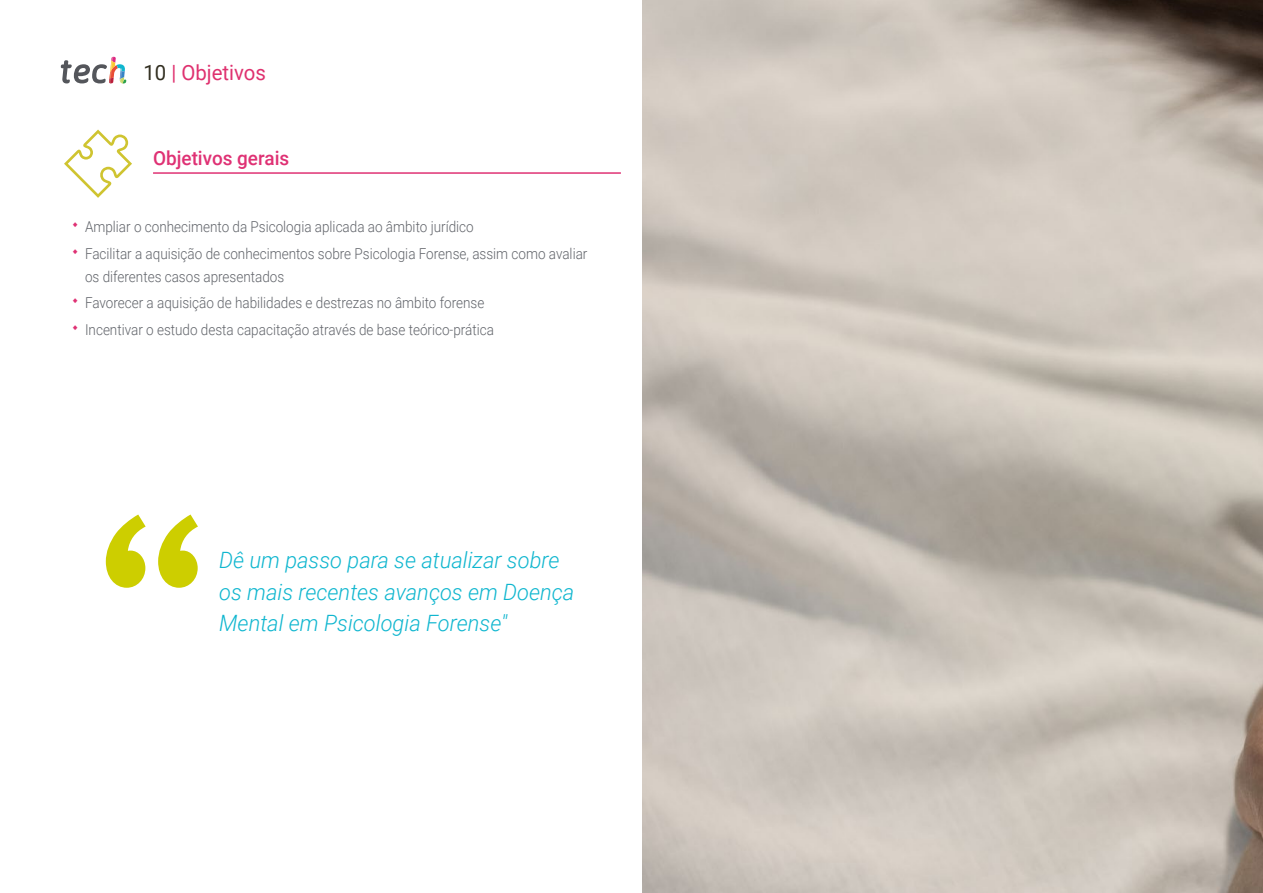
<style>
.page{position:relative;width:1263px;height:893px;background:#fff}
.page>*{position:absolute;margin:0;border:0;box-sizing:border-box;transform-origin:0 0}
.t1{font:italic 300 22.5px/31.5px "Roboto";color:#0fb6cf}
.t2{font:21px "Roboto";color:#df316f}
.t3{font:500 19.5px "Roboto";color:#df3174}
.t4{font:300 15px/26.7px "Roboto";color:#61646a;scale:.9 1}
.s1{color:#312e20}
</style>
<div class="page">
<hr style="left:153px;top:173px;width:468px;height:1px;background:#df3174">
<svg style="left:64px;top:130px;width:68px;height:68px"></svg>
<svg style="left:106px;top:514px;width:92px;height:74px"></svg>
<img style="left:642px;top:0;width:621px;height:893px">
<svg style="left:61px;top:57px;width:65px;height:27px"></svg>
<h2 class="t2" style="left:144px;top:57px;width:124px"><span class="s1">10</span> | Objetivos</h2>
<h3 class="t3" style="left:153px;top:144px;width:138px">Objetivos gerais</h3>
<p class="t4" style="left:85px;top:213px;width:560px">Ampliar o conhecimento da Psicologia aplicada ao âmbito jurídico<br>Facilitar a aquisição de conhecimentos sobre Psicologia Forense, assim como avaliar</p>
<p class="t4" style="left:85px;top:262px;width:456px">os diferentes casos apresentados<br>Favorecer a aquisição de habilidades e destrezas no âmbito forense<br>Incentivar o estudo desta capacitação através de base teórico-prática</p>
<h1 class="t1" style="left:219px;top:543px;width:357px">Dê um passo para se atualizar sobre os mais recentes avanços em Doença<br>Mental em Psicologia Forense"</h1>
</div>
